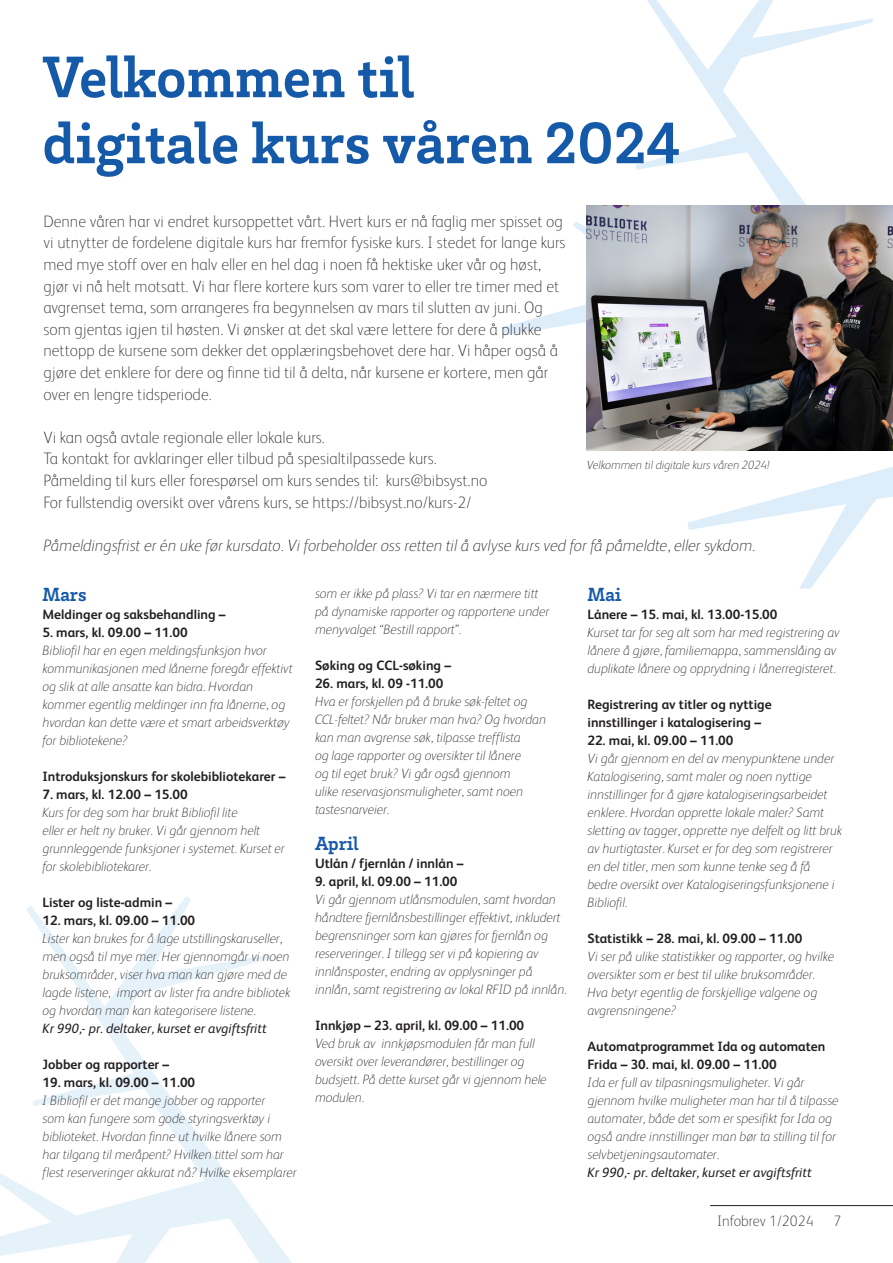
<style>
.page{position:relative;width:893px;height:1263px;background:#fff}
.page>*{position:absolute;margin:0;border:0;box-sizing:border-box;transform-origin:0 0}
.t1{font:700 60px "Brix Slab";color:#1559a9}
.brød{font:700 19.5px "Brix Slab";color:#1559a9}
.ingress{font:700 19.5px "Brix Slab";color:#1559a9}
.brød-2{font:100 16.5px/21.6px "FS Albert";color:#231f20}
.brød-3{font:italic 100 16.5px "FS Albert";color:#231f20}
.t2{font:100 15px "FS Albert";color:#231f20}
.brød-4{font:italic 100 13.5px/18px "FS Albert";color:#231f20}
.brød-5{font:700 13.5px/18px "FS Albert";color:#231f20}
.brød-6{font:italic 13.5px "FS Albert";color:#231f20}
.t3{font:italic 100 12px "FS Albert";color:#231f20}
</style>
<div class="page">
<svg style="left:26px;top:906px;width:266px;height:357px"></svg>
<svg style="left:98px;top:896px;width:172px;height:132px"></svg>
<svg style="left:33px;top:1070px;width:116px;height:36px"></svg>
<svg style="left:0;top:1173px;width:235px;height:90px"></svg>
<svg style="left:647px;top:0;width:159px;height:205px"></svg>
<svg style="left:688px;top:467px;width:205px;height:122px"></svg>
<svg style="left:701px;top:0;width:172px;height:92px"></svg>
<svg style="left:636px;top:134px;width:115px;height:36px"></svg>
<svg style="left:502px;top:221px;width:85px;height:214px"></svg>
<hr style="left:710px;top:1205px;width:183px;height:1px;background:#231f20">
<img style="left:587px;top:205px;width:306px;height:245px">
<p class="t1" style="left:43px;top:38px;width:373px">Velkommen til</p>
<p class="t1" style="left:43px;top:104px;width:639px">digitale kurs våren 2024</p>
<p class="brød-2" style="left:44px;top:210px;width:524px">Denne våren har vi endret kursoppettet vårt. Hvert kurs er nå faglig mer spisset og vi utnytter de fordelene digitale kurs har fremfor fysiske kurs. I stedet for lange kurs med mye stoff over en halv eller en hel dag i noen få hektiske uker vår og høst, gjør vi nå helt motsatt. Vi har flere kortere kurs som varer to eller tre timer med et avgrenset tema, som arrangeres fra begynnelsen av mars til slutten av juni. Og som gjentas igjen til høsten. Vi ønsker at det skal være lettere for dere å plukke nettopp de kursene som dekker det opplæringsbehovet dere har. Vi håper også å gjøre det enklere for dere og finne tid til å delta, når kursene er kortere, men går over en lengre tidsperiode.</p>
<p class="brød-2" style="left:44px;top:426px;width:283px">Vi kan også avtale regionale eller lokale kurs.</p>
<p class="brød-2" style="left:44px;top:448px;width:395px">Ta kontakt for avklaringer eller tilbud på spesialtilpassede kurs.</p>
<p class="brød-2" style="left:44px;top:470px;width:445px">Påmelding til kurs eller forespørsel om kurs sendes til: kurs@bibsyst.no</p>
<p class="brød-2" style="left:44px;top:491px;width:429px">For fullstendig oversikt over vårens kurs, se https://bibsyst.no/kurs-2/</p>
<p class="brød-3" style="left:44px;top:536px;width:713px">Påmeldingsfrist er én uke før kursdato. Vi forbeholder oss retten til å avlyse kurs ved for få påmeldte, eller sykdom.</p>
<p class="brød" style="left:43px;top:582px;width:46px">Mars</p>
<p class="brød-5" style="left:43px;top:605px;width:185px">Meldinger og saksbehandling –</p>
<p class="brød-5" style="left:43px;top:623px;width:147px">5. mars, kl. 09.00 – 11.00</p>
<p class="brød-4" style="left:43px;top:642px;width:252px">Bibliofil har en egen meldingsfunksjon hvor kommunikasjonen med lånerne foregår effektivt og slik at alle ansatte kan bidra. Hvordan kommer egentlig meldinger inn fra lånerne, og hvordan kan dette være et smart arbeidsverktøy for bibliotekene?</p>
<p class="brød-5" style="left:43px;top:767px;width:244px">Introduksjonskurs for skolebibliotekarer –</p>
<p class="brød-5" style="left:43px;top:785px;width:147px">7. mars, kl. 12.00 – 15.00</p>
<p class="brød-4" style="left:43px;top:804px;width:244px">Kurs for deg som har brukt Bibliofil lite<br>eller er helt ny bruker. Vi går gjennom helt grunnleggende funksjoner i systemet. Kurset er for skolebibliotekarer.</p>
<p class="brød-5" style="left:43px;top:893px;width:131px">Lister og liste-admin –</p>
<p class="brød-5" style="left:43px;top:911px;width:154px">12. mars, kl. 09.00 – 11.00</p>
<p class="brød-4" style="left:43px;top:930px;width:249px">Lister kan brukes for å lage utstillingskaruseller, men også til mye mer. Her gjennomgår vi noen bruksområder, viser hva man kan gjøre med de lagde listene, import av lister fra andre bibliotek og hvordan man kan kategorisere listene.</p>
<p class="brød-6" style="left:43px;top:1021px;width:226px">Kr 990,- pr. deltaker, kurset er avgiftsfritt</p>
<p class="brød-5" style="left:43px;top:1055px;width:128px">Jobber og rapporter –</p>
<p class="brød-5" style="left:43px;top:1073px;width:154px">19. mars, kl. 09.00 – 11.00</p>
<p class="brød-4" style="left:43px;top:1092px;width:255px">I Bibliofil er det mange jobber og rapporter<br>som kan fungere som gode styringsverktøy i biblioteket. Hvordan finne ut hvilke lånere som har tilgang til meråpent? Hvilken tittel som har flest reserveringer akkurat nå? Hvilke eksemplarer</p>
<p class="t3" style="left:587px;top:458px;width:185px">Velkommen til digitale kurs våren 2024!</p>
<p class="brød" style="left:587px;top:582px;width:36px">Mai</p>
<p class="brød-5" style="left:587px;top:605px;width:191px">Lånere – 15. mai, kl. 13.00-15.00</p>
<p class="brød-4" style="left:587px;top:624px;width:253px">Kurset tar for seg alt som har med registrering av lånere å gjøre, familiemappa, sammenslåing av duplikate lånere og opprydning i lånerregisteret.</p>
<p class="brød-5" style="left:587px;top:695px;width:186px">Registrering av titler og nyttige innstillinger i katalogisering –</p>
<p class="brød-5" style="left:587px;top:731px;width:147px">22. mai, kl. 09.00 – 11.00</p>
<p class="brød-4" style="left:587px;top:750px;width:256px">Vi går gjennom en del av menypunktene under Katalogisering, samt maler og noen nyttige innstillinger for å gjøre katalogiseringsarbeidet enklere. Hvordan opprette lokale maler? Samt sletting av tagger, opprette nye delfelt og litt bruk av hurtigtaster. Kurset er for deg som registrerer en del titler, men som kunne tenke seg å få bedre oversikt over Katalogiseringsfunksjonene i Bibliofil.</p>
<p class="brød-5" style="left:587px;top:929px;width:216px">Statistikk – 28. mai, kl. 09.00 – 11.00</p>
<p class="brød-4" style="left:587px;top:948px;width:248px">Vi ser på ulike statistikker og rapporter, og hvilke oversikter som er best til ulike bruksområder.<br>Hva betyr egentlig de forskjellige valgene og avgrensningene?</p>
<p class="brød-5" style="left:587px;top:1037px;width:239px">Automatprogrammet Ida og automaten<br>Frida – 30. mai, kl. 09.00 – 11.00</p>
<p class="brød-4" style="left:587px;top:1074px;width:252px">Ida er full av tilpasningsmuligheter. Vi går gjennom hvilke muligheter man har til å tilpasse automater, både det som er spesifikt for Ida og også andre innstillinger man bør ta stilling til for selvbetjeningsautomater.</p>
<p class="brød-6" style="left:587px;top:1165px;width:226px">Kr 990,- pr. deltaker, kurset er avgiftsfritt</p>
<p class="brød-4" style="left:315px;top:584px;width:236px">som er ikke på plass? Vi tar en nærmere titt på dynamiske rapporter og rapportene under menyvalget “Bestill rapport”.</p>
<p class="brød-5" style="left:315px;top:656px;width:138px">Søking og CCL-søking –</p>
<p class="brød-5" style="left:315px;top:674px;width:130px">26. mars, kl. 09 -11.00</p>
<p class="brød-4" style="left:315px;top:692px;width:232px">Hva er forskjellen på å bruke søk-feltet og CCL-feltet? Når bruker man hva? Og hvordan kan man avgrense søk, tilpasse trefflista<br>og lage rapporter og oversikter til lånere<br>og til eget bruk? Vi går også gjennom<br>ulike reservasjonsmuligheter, samt noen tastesnarveier.</p>
<p class="ingress" style="left:315px;top:830px;width:45px">April</p>
<p class="brød-5" style="left:315px;top:854px;width:150px">Utlån / fjernlån / innlån –</p>
<p class="brød-5" style="left:315px;top:872px;width:144px">9. april, kl. 09.00 – 11.00</p>
<p class="brød-4" style="left:315px;top:890px;width:253px">Vi går gjennom utlånsmodulen, samt hvordan håndtere fjernlånsbestillinger effektivt, inkludert begrensninger som kan gjøres for fjernlån og reserveringer. I tillegg ser vi på kopiering av innlånsposter, endring av opplysninger på innlån, samt registrering av lokal RFID på innlån.</p>
<p class="brød-5" style="left:315px;top:1016px;width:211px">Innkjøp – 23. april, kl. 09.00 – 11.00</p>
<p class="brød-4" style="left:315px;top:1034px;width:233px">Ved bruk av innkjøpsmodulen får man full oversikt over leverandører, bestillinger og budsjett. På dette kurset går vi gjennom hele modulen.</p>
<p class="t2" style="left:717px;top:1212px;width:98px">Infobrev 1/2024</p>
<p class="t2" style="left:833px;top:1212px;width:9px">7</p>
</div>
